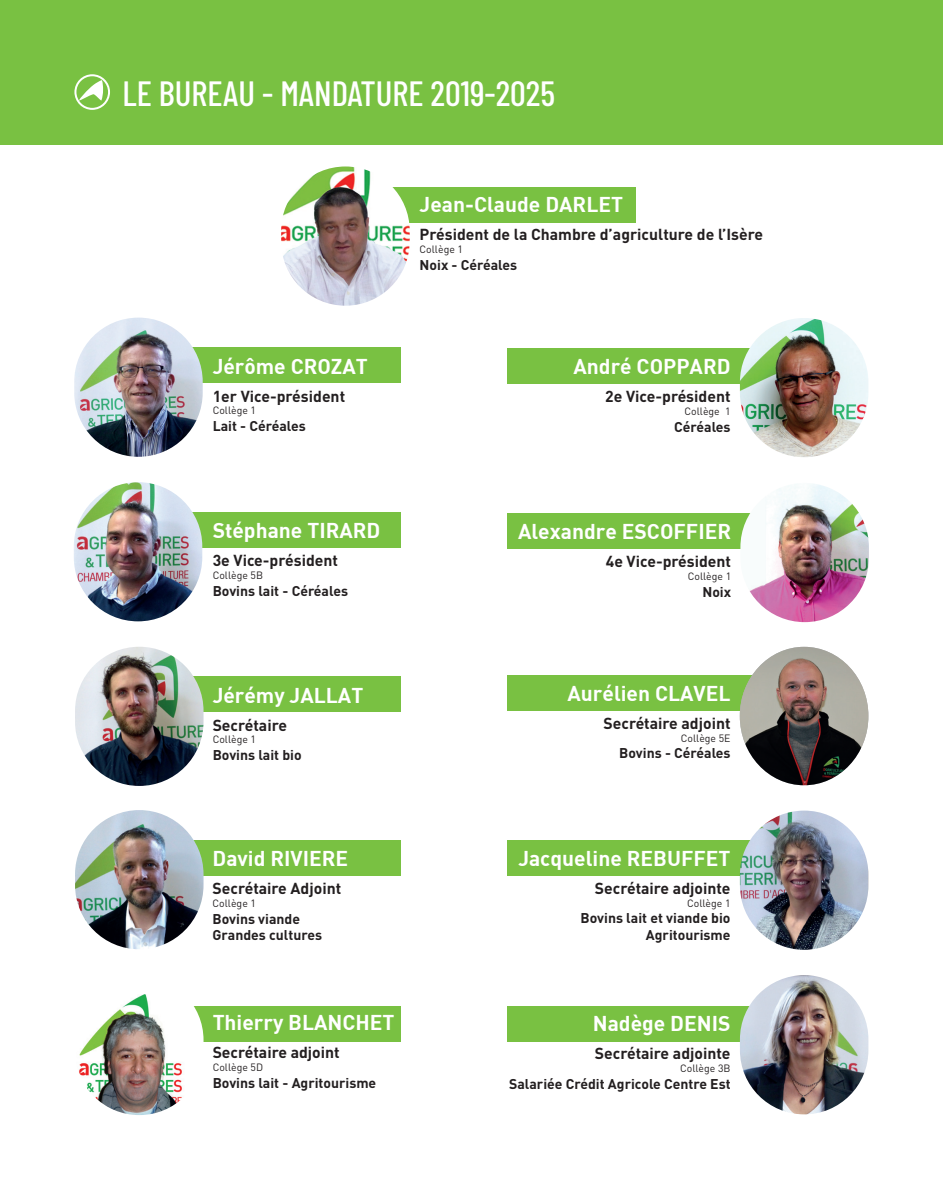
<style>
.page{position:relative;width:943px;height:1191px;background:#fff}
.page>*{position:absolute;margin:0;border:0;box-sizing:border-box;transform-origin:0 0}
.t1{font:500 35px "Barlow Condensed";color:#fff}
.t2{font:21px "DIN Bold";color:#fff}
.t3{font:700 15.75px "DIN";color:#231f20}
.t4{font:700 14px/16.8px "DIN";color:#231f20}
.t5{font:10.5px "DIN";color:#231f20}
</style>
<div class="page">
<div style="left:506px;top:348px;width:245px;height:36px;background:#79c142"></div>
<img style="left:740px;top:318px;width:128px;height:139px;border-radius:64px">
<div style="left:177px;top:1006px;width:223px;height:35px;background:#79c142"></div>
<img style="left:75px;top:976px;width:128px;height:139px;border-radius:64px">
<div style="left:179px;top:840px;width:221px;height:35px;background:#79c142"></div>
<img style="left:75px;top:810px;width:128px;height:139px;border-radius:64px">
<div style="left:174px;top:676px;width:226px;height:35px;background:#79c142"></div>
<img style="left:75px;top:647px;width:128px;height:139px;border-radius:64px">
<div style="left:171px;top:512px;width:229px;height:36px;background:#79c142"></div>
<img style="left:74px;top:482px;width:128px;height:139px;border-radius:64px">
<div style="left:0;top:0;width:943px;height:145px;background:#79c142"></div>
<svg style="left:74px;top:74px;width:36px;height:36px"></svg>
<div style="left:373px;top:188px;width:263px;height:35px;background:#79c142"></div>
<img style="left:281px;top:166px;width:128px;height:140px;border-radius:64px">
<div style="left:171px;top:347px;width:202px;height:36px;background:#79c142"></div>
<div style="left:168px;top:348px;width:232px;height:35px;background:#79c142"></div>
<img style="left:74px;top:317px;width:129px;height:140px;border-radius:64px">
<div style="left:507px;top:513px;width:245px;height:35px;background:#79c142"></div>
<img style="left:740px;top:483px;width:128px;height:139px;border-radius:64px">
<div style="left:506px;top:840px;width:245px;height:35px;background:#79c142"></div>
<img style="left:740px;top:810px;width:128px;height:139px;border-radius:64px">
<div style="left:506px;top:1005px;width:245px;height:36px;background:#79c142"></div>
<img style="left:740px;top:975px;width:128px;height:139px;border-radius:64px">
<div style="left:506px;top:675px;width:245px;height:36px;background:#79c142"></div>
<img style="left:739px;top:647px;width:129px;height:138px">
<h1 class="t1" style="left:123px;top:68px;width:434px">LE BUREAU - MANDATURE 2019-2025</h1>
<h2 class="t2" style="left:213px;top:352px;width:157px">Jérôme CROZAT</h2>
<p class="t3" style="left:213px;top:386px;width:134px">1er Vice-président</p>
<p class="t5" style="left:213px;top:404px;width:45px">Collège 1</p>
<p class="t4" style="left:213px;top:417px;width:95px">Lait - Céréales</p>
<h2 class="t2" style="left:213px;top:517px;width:169px">Stéphane TIRARD</h2>
<p class="t3" style="left:213px;top:550px;width:127px">3e Vice-président</p>
<p class="t5" style="left:213px;top:568px;width:52px">Collège 5B</p>
<p class="t4" style="left:213px;top:581px;width:137px">Bovins lait - Céréales</p>
<h2 class="t2" style="left:213px;top:681px;width:152px">Jérémy JALLAT</h2>
<p class="t3" style="left:213px;top:715px;width:76px">Secrétaire</p>
<p class="t5" style="left:213px;top:733px;width:45px">Collège 1</p>
<p class="t4" style="left:213px;top:746px;width:91px">Bovins lait bio</p>
<h2 class="t2" style="left:419px;top:191px;width:205px">Jean-Claude DARLET</h2>
<p class="t3" style="left:419px;top:224px;width:345px">Président de la Chambre d’agriculture de l’Isère</p>
<p class="t5" style="left:419px;top:243px;width:45px">Collège 1</p>
<p class="t4" style="left:419px;top:256px;width:99px">Noix - Céréales</p>
<h2 class="t2" style="left:573px;top:353px;width:159px">André COPPARD</h2>
<p class="t3" style="left:605px;top:386px;width:127px">2e Vice-président</p>
<p class="t5" style="left:684px;top:405px;width:48px">Collège 1</p>
<p class="t4" style="left:674px;top:418px;width:58px">Céréales</p>
<h2 class="t2" style="left:518px;top:518px;width:215px">Alexandre ESCOFFIER</h2>
<p class="t3" style="left:606px;top:551px;width:127px">4e Vice-président</p>
<p class="t5" style="left:687px;top:569px;width:45px">Collège 1</p>
<p class="t4" style="left:702px;top:582px;width:30px">Noix</p>
<h2 class="t2" style="left:567px;top:679px;width:164px">Aurélien CLAVEL</h2>
<p class="t3" style="left:603px;top:713px;width:129px">Secrétaire adjoint</p>
<p class="t5" style="left:681px;top:731px;width:51px">Collège 5E</p>
<p class="t4" style="left:619px;top:744px;width:113px">Bovins - Céréales</p>
<h2 class="t2" style="left:212px;top:845px;width:137px">David RIVIERE</h2>
<p class="t3" style="left:212px;top:878px;width:130px">Secrétaire Adjoint</p>
<p class="t5" style="left:212px;top:896px;width:45px">Collège 1</p>
<p class="t4" style="left:212px;top:909px;width:111px">Bovins viande<br>Grandes cultures</p>
<h2 class="t2" style="left:213px;top:1009px;width:183px">Thierry BLANCHET</h2>
<p class="t3" style="left:213px;top:1042px;width:129px">Secrétaire adjoint</p>
<p class="t5" style="left:213px;top:1060px;width:52px">Collège 5D</p>
<p class="t4" style="left:213px;top:1073px;width:165px">Bovins lait - Agritourisme</p>
<h2 class="t2" style="left:518px;top:844px;width:214px">Jacqueline REBUFFET</h2>
<p class="t3" style="left:595px;top:878px;width:137px">Secrétaire adjointe</p>
<p class="t5" style="left:687px;top:896px;width:45px">Collège 1</p>
<p class="t4" style="left:580px;top:909px;width:151px;text-align:right">Bovins lait et viande bio<br>Agritourisme</p>
<h2 class="t2" style="left:592px;top:1010px;width:139px">Nadège DENIS</h2>
<p class="t3" style="left:595px;top:1043px;width:137px">Secrétaire adjointe</p>
<p class="t5" style="left:680px;top:1061px;width:52px">Collège 3B</p>
<p class="t4" style="left:509px;top:1074px;width:223px">Salariée Crédit Agricole Centre Est</p>
</div>
